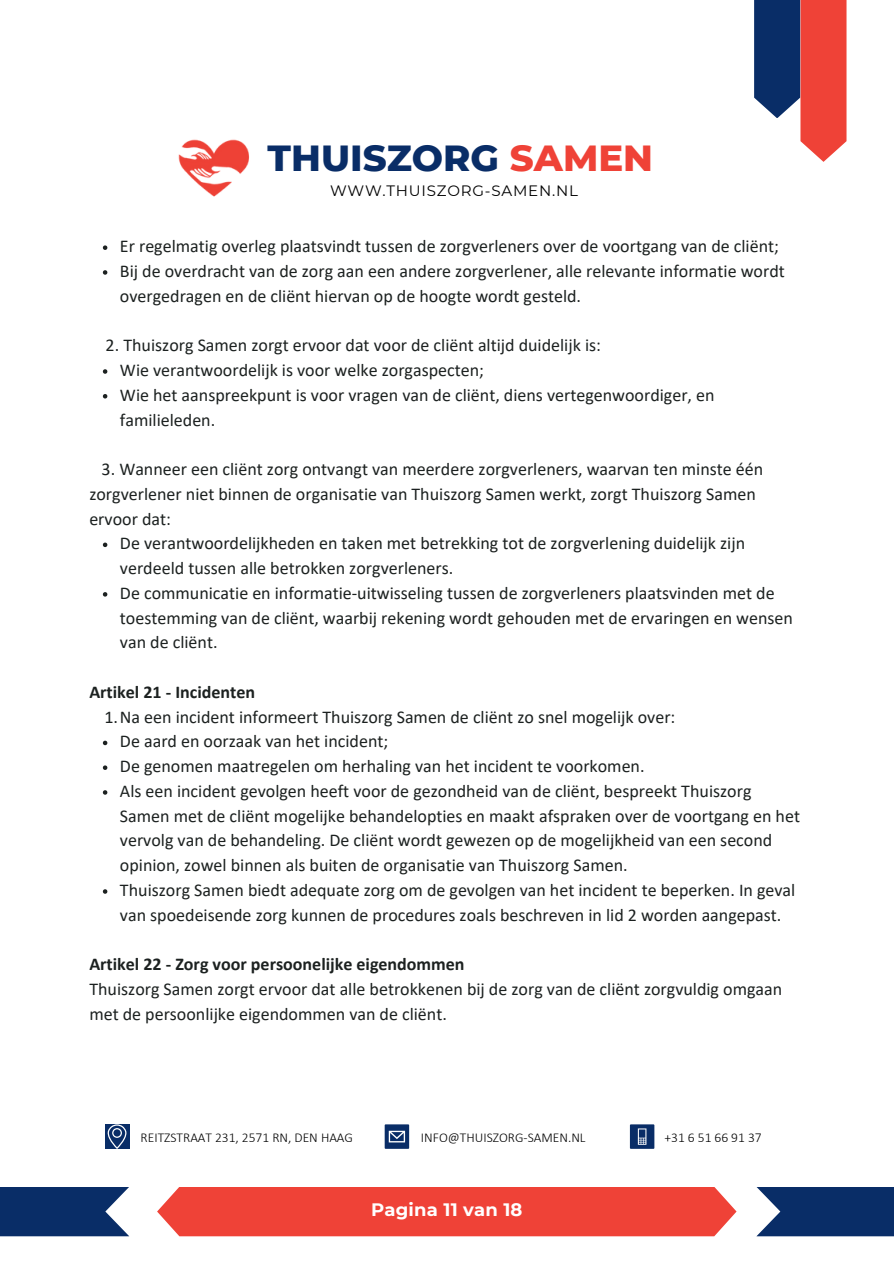
<style>
.page{position:relative;width:894px;height:1264px;background:#fff}
.page>*{position:absolute;margin:0;border:0;box-sizing:border-box;transform-origin:0 0}
.t1{font:800 37.05px "Montserrat";color:#092d67}
.t2{font:18px/24.8px "Calibri";color:#1c2120}
.t3{font:700 18px "Calibri";color:#1c2120}
.t4{font:700 18px "Montserrat";letter-spacing:.01em;color:#fff}
.t5{font:15px "Montserrat";letter-spacing:.05em;color:#000}
.t6{font:300 13.5px "Calibri";color:#000}
.s1{color:#ef4237}
.s2{font-weight:700}
</style>
<div class="page">
<div style="left:629px;top:1124px;width:25px;height:24px;background:#092d67"></div>
<svg style="left:637px;top:1128px;width:9px;height:16px"></svg>
<div style="left:384px;top:1124px;width:25px;height:24px;background:#092d67"></div>
<svg style="left:388px;top:1130px;width:17px;height:12px"></svg>
<div style="left:157px;top:1187px;width:579px;height:49px;background:#ef4237"></div>
<div style="left:0;top:1186px;width:129px;height:50px;background:#092d67"></div>
<div style="left:756px;top:1186px;width:137px;height:50px;background:#092d67"></div>
<svg style="left:800px;top:0;width:46px;height:162px;background:#ef4f45"></svg>
<div style="left:753px;top:0;width:46px;height:118px;background:#092d67"></div>
<img style="left:178px;top:139px;width:72px;height:58px">
<svg style="left:103px;top:245px;width:4px;height:5px"></svg>
<svg style="left:103px;top:270px;width:4px;height:5px"></svg>
<svg style="left:103px;top:369px;width:4px;height:5px"></svg>
<svg style="left:103px;top:394px;width:4px;height:4px"></svg>
<svg style="left:103px;top:542px;width:4px;height:5px"></svg>
<svg style="left:103px;top:592px;width:4px;height:4px"></svg>
<svg style="left:103px;top:740px;width:4px;height:5px"></svg>
<svg style="left:103px;top:765px;width:4px;height:5px"></svg>
<svg style="left:103px;top:790px;width:4px;height:4px"></svg>
<svg style="left:103px;top:889px;width:4px;height:4px"></svg>
<div style="left:105px;top:1124px;width:24px;height:24px;background:#092d67"></div>
<svg style="left:108px;top:1124px;width:18px;height:24px"></svg>
<p class="t1" style="left:267px;top:135px;width:387px">THUISZORG <span class="s1">SAMEN</span></p>
<p class="t5" style="left:330px;top:181px;width:249px">WWW.THUISZORG-SAMEN.NL</p>
<p class="t2" style="left:120px;top:235px;width:660px">Er regelmatig overleg plaatsvindt tussen de zorgverleners over de voortgang van de cliënt;</p>
<h4 class="t2" style="left:120px;top:260px;width:666px">Bij de overdracht van de zorg aan een andere zorgverlener, alle relevante informatie wordt overgedragen en de cliënt hiervan op de hoogte wordt gesteld.</h4>
<p class="t2" style="left:106px;top:334px;width:496px">2. Thuiszorg Samen zorgt ervoor dat voor de cliënt altijd duidelijk is:</p>
<p class="t2" style="left:120px;top:359px;width:365px">Wie verantwoordelijk is voor welke zorgaspecten;</p>
<h3 class="t2" style="left:120px;top:384px;width:596px">Wie het aanspreekpunt is voor vragen van de cliënt, diens vertegenwoordiger, en familieleden.</h3>
<p class="t2" style="left:89px;top:458px;width:675px;text-indent:12px">3. Wanneer een cliënt zorg ontvangt van meerdere zorgverleners, waarvan ten minste één zorgverlener niet binnen de organisatie van Thuiszorg Samen werkt, zorgt Thuiszorg Samen ervoor dat:</p>
<p class="t2" style="left:120px;top:532px;width:626px">De verantwoordelijkheden en taken met betrekking tot de zorgverlening duidelijk zijn verdeeld tussen alle betrokken zorgverleners.</p>
<h3 class="t2" style="left:120px;top:582px;width:674px">De communicatie en informatie-uitwisseling tussen de zorgverleners plaatsvinden met de toestemming van de cliënt, waarbij rekening wordt gehouden met de ervaringen en wensen van de cliënt.</h3>
<p class="t3" style="left:89px;top:684px;width:167px">Artikel 21 - Incidenten</p>
<p class="t2" style="left:104px;top:705px;width:572px">1.Na een incident informeert Thuiszorg Samen de cliënt zo snel mogelijk over:</p>
<h2 class="t2" style="left:120px;top:730px;width:270px">De aard en oorzaak van het incident;</h2>
<p class="t2" style="left:120px;top:755px;width:526px">De genomen maatregelen om herhaling van het incident te voorkomen.</p>
<p class="t2" style="left:120px;top:780px;width:681px">Als een incident gevolgen heeft voor de gezondheid van de cliënt, bespreekt Thuiszorg Samen met de cliënt mogelijke behandelopties en maakt afspraken over de voortgang en het vervolg van de behandeling. De cliënt wordt gewezen op de mogelijkheid van een second opinion, zowel binnen als buiten de organisatie van Thuiszorg Samen.</p>
<p class="t2" style="left:120px;top:879px;width:676px">Thuiszorg Samen biedt adequate zorg om de gevolgen van het incident te beperken. In geval van spoedeisende zorg kunnen de procedures zoals beschreven in lid 2 worden aangepast.</p>
<p class="t2" style="left:89px;top:953px;width:694px"><span class="s2">Artikel 22 - Zorg voor persoonelijke eigendommen<br></span>Thuiszorg Samen zorgt ervoor dat alle betrokkenen bij de zorg van de cliënt zorgvuldig omgaan met de persoonlijke eigendommen van de cliënt.</p>
<p class="t6" style="left:141px;top:1131px;width:214px">REITZSTRAAT 231, 2571 RN, DEN HAAG</p>
<h3 class="t6" style="left:421px;top:1131px;width:166px">INFO@THUISZORG-SAMEN.NL</h3>
<p class="t6" style="left:664px;top:1131px;width:99px">+31 6 51 66 91 37</p>
<p class="t4" style="left:371px;top:1198px;width:153px">Pagina 11 van 18</p>
</div>
